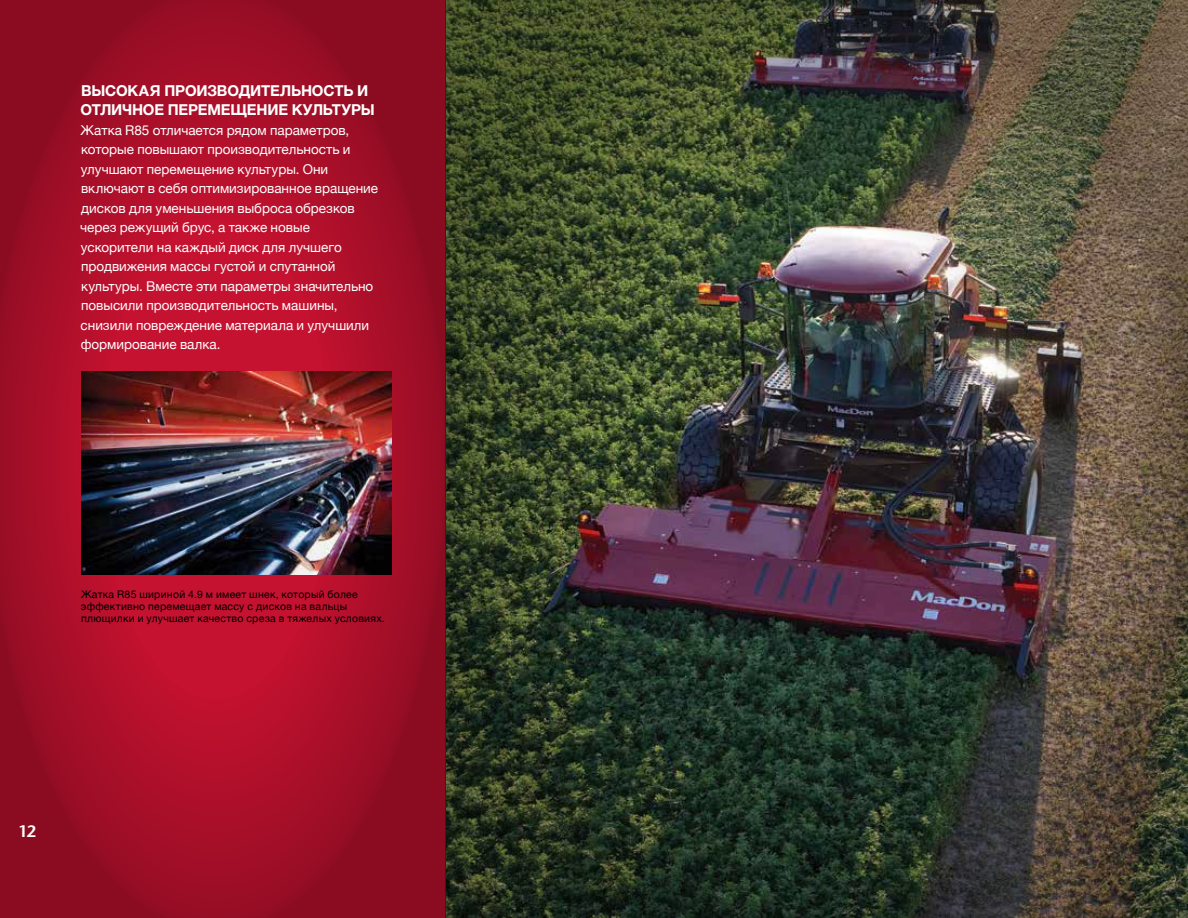
<style>
.page{position:relative;width:1188px;height:918px;background:#fff}
.page>*{position:absolute;margin:0;border:0;box-sizing:border-box;transform-origin:0 0}
.t1{font:600 16.5px "Stone Sans Std";color:#fff}
.t2{font:700 15px/19.5px "Helvetica Neue";letter-spacing:-.015em;color:#fff}
.t3{font:13.5px/19.5px "Helvetica Neue";color:#fff}
.t4{font:10.5px/12px "Helvetica Neue";letter-spacing:.025em;color:#000}
</style>
<div class="page">
<svg style="left:0;top:0;width:446px;height:918px;background:#a40e27"></svg>
<img style="left:446px;top:0;width:742px;height:918px">
<img style="left:81px;top:372px;width:311px;height:202px">
<p class="t2" style="left:81px;top:80px;width:296px">ВЫСОКАЯ ПРОИЗВОДИТЕЛЬНОСТЬ И<br>ОТЛИЧНОЕ ПЕРЕМЕЩЕНИЕ КУЛЬТУРЫ</p>
<p class="t3" style="left:80px;top:119px;width:300px">Жатка R85 отличается рядом параметров, которые повышают производительность и улучшают перемещение культуры. Они включают в себя оптимизированное вращение дисков для уменьшения выброса обрезков через режущий брус, а также новые ускорители на каждый диск для лучшего продвижения массы густой и спутанной культуры. Вместе эти параметры значительно повысили производительность машины, снизили повреждение материала и улучшили формирование валка.</p>
<p class="t4" style="left:81px;top:587px;width:305px">Жатка R85 шириной 4.9 м имеет шнек, который более эффективно перемещает массу с дисков на вальцы плющилки и улучшает качество среза в тяжелых условиях.</p>
<p class="t1" style="left:18px;top:821px;width:19px">12</p>
</div>
